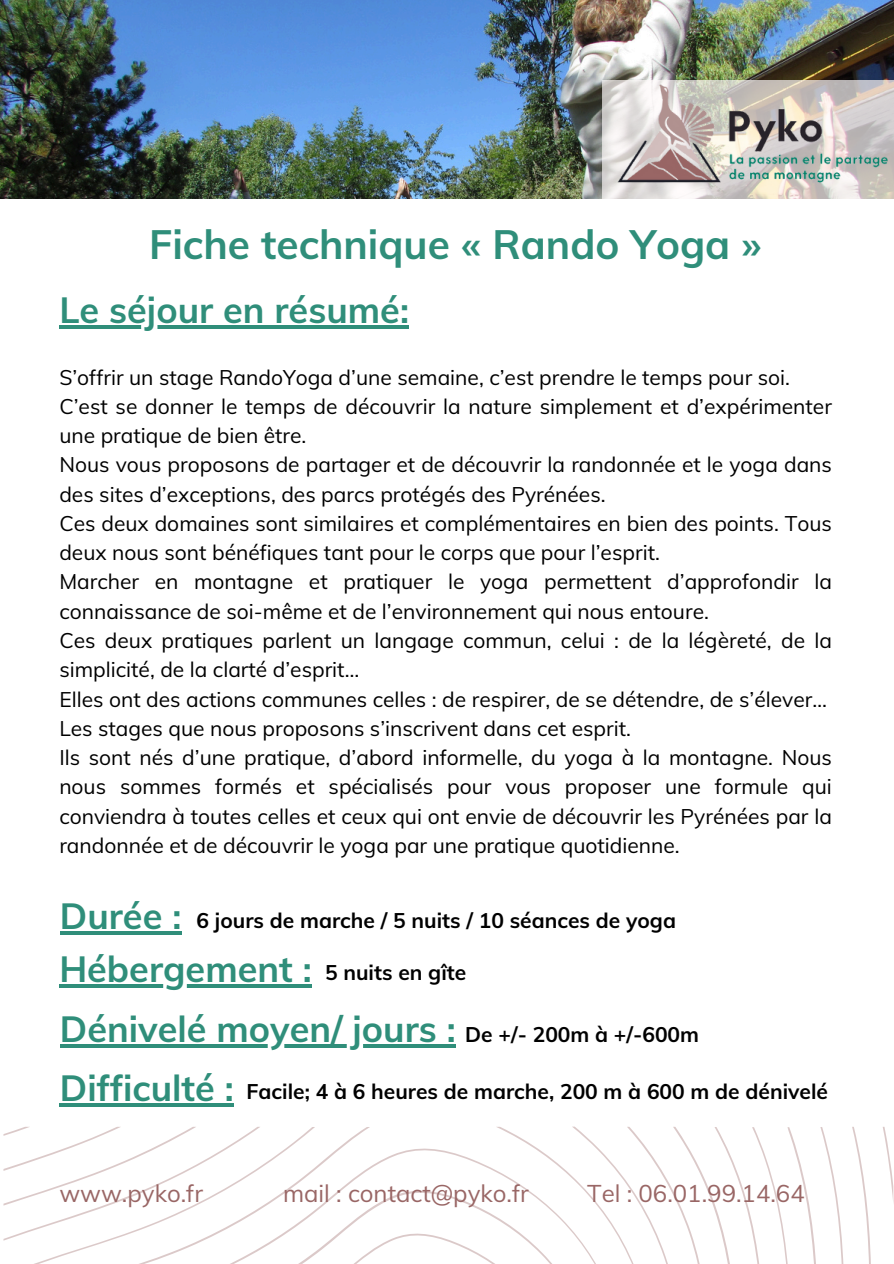
<style>
.page{position:relative;width:894px;height:1264px;background:#fff}
.page>*{position:absolute;margin:0;border:0;box-sizing:border-box;transform-origin:0 0}
.t1{font:40.5px "RTL Bayan Bold";color:#2f8e7a}
.t2{font:36px "RTL Bayan Bold";color:#2f8e7a}
.t3{font:24px "RTL Bayan Regular";color:#996665}
.t4{font:21px/29.2px "RTL Bayan Regular";color:#000}
.t5{font:21px "RTL Bayan Bold";color:#000}
</style>
<div class="page">
<img style="left:0;top:0;width:587px;height:198px">
<img style="left:587px;top:0;width:306px;height:199px">
<svg style="left:3px;top:1126px;width:890px;height:137px"></svg>
<hr style="left:59px;top:325px;width:350px;height:3px;background:#2f8e7a">
<hr style="left:60px;top:931px;width:121px;height:3px;background:#2f8e7a">
<hr style="left:59px;top:984px;width:253px;height:3px;background:#2f8e7a">
<svg style="left:60px;top:1044px;width:395px;height:3px"></svg>
<hr style="left:60px;top:1103px;width:174px;height:3px;background:#2f8e7a">
<p class="t1" style="left:149px;top:218px;width:613px">Fiche technique « Rando Yoga »</p>
<p class="t2" style="left:59px;top:286px;width:351px">Le séjour en résumé:</p>
<p class="t4" style="left:59px;top:362px;width:732px">S’offrir un stage RandoYoga d’une semaine, c’est prendre le temps pour soi.</p>
<p class="t4" style="left:59px;top:391px;width:773px">C’est se donner le temps de découvrir la nature simplement et d’expérimenter une pratique de bien être.</p>
<h1 class="t4" style="left:59px;top:450px;width:773px">Nous vous proposons de partager et de découvrir la randonnée et le yoga dans des sites d’exceptions, des parcs protégés des Pyrénées.</h1>
<h2 class="t4" style="left:59px;top:508px;width:773px">Ces deux domaines sont similaires et complémentaires en bien des points. Tous deux nous sont bénéfiques tant pour le corps que pour l’esprit.</h2>
<p class="t4" style="left:59px;top:567px;width:773px">Marcher en montagne et pratiquer le yoga permettent d’approfondir la connaissance de soi-même et de l’environnement qui nous entoure.</p>
<p class="t4" style="left:59px;top:625px;width:773px">Ces deux pratiques parlent un langage commun, celui : de la légèreté, de la simplicité, de la clarté d’esprit…</p>
<p class="t4" style="left:59px;top:684px;width:769px">Elles ont des actions communes celles : de respirer, de se détendre, de s’élever…</p>
<p class="t4" style="left:59px;top:713px;width:573px">Les stages que nous proposons s’inscrivent dans cet esprit.</p>
<p class="t4" style="left:59px;top:742px;width:773px;text-align:justify">Ils sont nés d’une pratique, d’abord informelle, du yoga à la montagne. Nous nous sommes formés et spécialisés pour vous proposer une formule qui conviendra à toutes celles et ceux qui ont envie de découvrir les Pyrénées par la randonnée et de découvrir le yoga par une pratique quotidienne.</p>
<p class="t2" style="left:60px;top:893px;width:123px">Durée :</p>
<p class="t2" style="left:59px;top:945px;width:254px">Hébergement :</p>
<h2 class="t2" style="left:60px;top:1005px;width:397px">Dénivelé moyen/ jours :</h2>
<h4 class="t2" style="left:60px;top:1064px;width:175px">Difficulté :</h4>
<h2 class="t5" style="left:196px;top:907px;width:481px">6 jours de marche / 5 nuits / 10 séances de yoga</h2>
<h4 class="t5" style="left:325px;top:958px;width:143px">5 nuits en gîte</h4>
<h2 class="t5" style="left:465px;top:1021px;width:235px">De +/- 200m à +/-600m</h2>
<h4 class="t5" style="left:246px;top:1077px;width:583px">Facile; 4 à 6 heures de marche, 200 m à 600 m de dénivelé</h4>
<h2 class="t3" style="left:59px;top:1177px;width:145px">www.pyko.fr</h2>
<p class="t3" style="left:283px;top:1177px;width:247px">mail : contact@pyko.fr</p>
<h4 class="t3" style="left:587px;top:1177px;width:219px">Tel : 06.01.99.14.64</h4>
</div>
